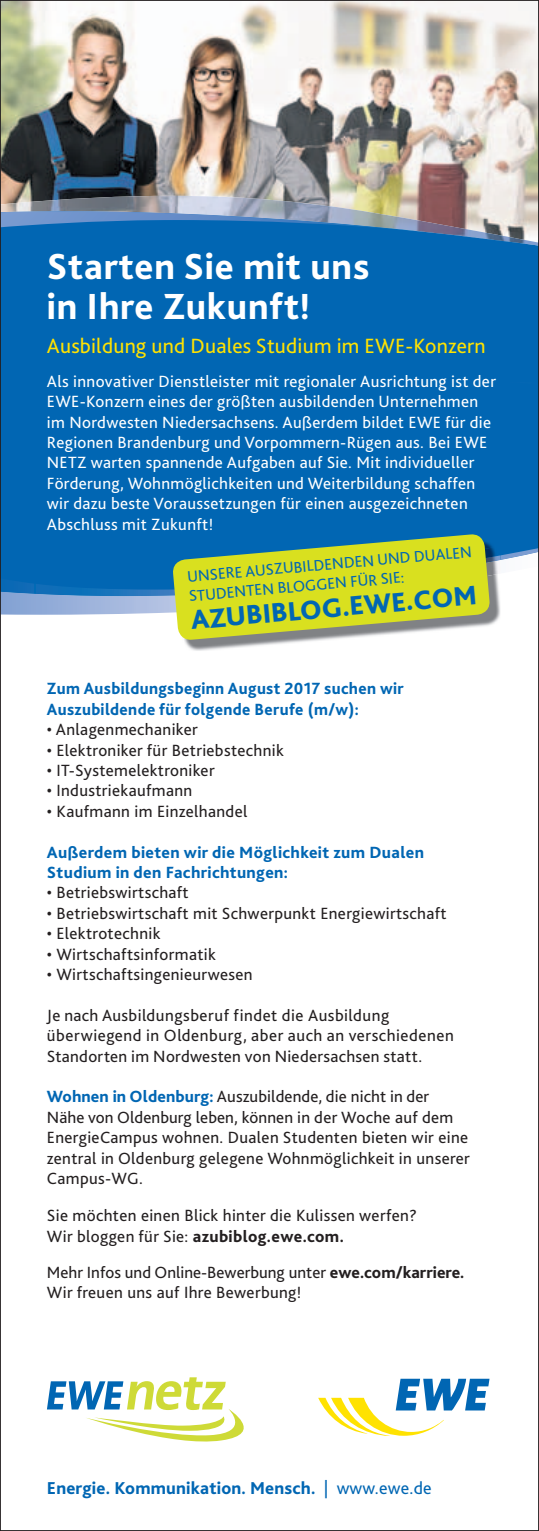
<style>
.page{position:relative;width:539px;height:1531px;background:#fff}
.page>*{position:absolute;margin:0;border:0;box-sizing:border-box;transform-origin:0 0}
.t1{font:800 38px/40px "Bliss 2";letter-spacing:.02em;color:#fff}
.t2{font:800 28px "Bliss 2";color:#0166b3}
.t3{font:21.6px "Bliss 2";letter-spacing:.01em;color:#ffe201}
.t4{font:800 18px "Bliss 2";letter-spacing:.01em;color:#0166b3}
.t5{font:17px/20.4px "Bliss 2";letter-spacing:.02em;color:#231f20}
.t6{font:17px/20.4px "Bliss 2";letter-spacing:.02em;color:#fff}
.t7{font:800 17px/20.4px "Bliss 2";letter-spacing:.02em;color:#0166b3}
.t8{font:17px/20.4px "Bliss 2";color:#231f20}
.t9{font:16.2px/19.4px "Bliss 2";color:#0166b3}
.s1{font-weight:800;color:#0166b3}
.s2{font-weight:800}
.s3{font-weight:400}
</style>
<div class="page">
<img style="left:2px;top:2px;width:535px;height:194px">
<div style="left:2px;top:246px;width:535px;height:136px;background:#0166b3"></div>
<img style="left:2px;top:196px;width:535px;height:15px">
<svg style="left:2px;top:211px;width:535px;height:35px;background:#417eb4"></svg>
<svg style="left:2px;top:601px;width:170px;height:14px;background:#a1b6dd"></svg>
<div style="left:2px;top:382px;width:535px;height:219px;background:#0166b3"></div>
<svg style="left:507px;top:382px;width:30px;height:3px"></svg>
<svg style="left:318px;top:1378px;width:171px;height:58px"></svg>
<img style="left:184px;top:612px;width:316px;height:39px">
<img style="left:490px;top:539px;width:10px;height:42px">
<svg style="left:172px;top:533px;width:318px;height:108px;background:#b7c947"></svg>
<svg style="left:47px;top:1377px;width:197px;height:64px"></svg>
<h1 class="t1" style="left:47px;top:246px;width:324px">Starten Sie mit uns in Ihre Zukunft!</h1>
<p class="t3" style="left:47px;top:332px;width:440px">Ausbildung und Duales Studium im EWE-Konzern</p>
<p class="t6" style="left:47px;top:370px;width:450px">Als innovativer Dienstleister mit regionaler Ausrichtung ist der EWE-Konzern eines der größten ausbildenden Unternehmen im Nordwesten Niedersachsens. Außerdem bildet EWE für die Regionen Brandenburg und Vorpommern-Rügen aus. Bei EWE NETZ warten spannende Aufgaben auf Sie. Mit individueller Förderung, Wohnmöglichkeiten und Weiterbildung schaffen wir dazu beste Voraussetzungen für einen ausgezeichneten Abschluss mit Zukunft!</p>
<p class="t9" style="left:186px;top:566px;width:287px;rotate:-5deg">UNSERE AUSZUBILDENDEN UND DUALEN<br>STUDENTEN BLOGGEN FÜR SIE:</p>
<h2 class="t2" style="left:189px;top:602px;width:288px;rotate:-5deg">AZUBIBLOG.EWE.COM</h2>
<p class="t7" style="left:47px;top:678px;width:358px">Zum Ausbildungsbeginn August 2017 suchen wir<br>Auszubildende für folgende Berufe (m/w):</p>
<p class="t5" style="left:47px;top:719px;width:152px">• Anlagenmechaniker</p>
<p class="t5" style="left:47px;top:739px;width:238px">• Elektroniker für Betriebstechnik</p>
<p class="t5" style="left:47px;top:760px;width:169px">• IT-Systemelektroniker</p>
<p class="t5" style="left:47px;top:780px;width:147px">• Industriekaufmann</p>
<p class="t5" style="left:47px;top:800px;width:202px">• Kaufmann im Einzelhandel</p>
<p class="t7" style="left:47px;top:841px;width:378px">Außerdem bieten wir die Möglichkeit zum Dualen<br>Studium in den Fachrichtungen:</p>
<p class="t5" style="left:47px;top:882px;width:143px">• Betriebs wirt schaft</p>
<p class="t5" style="left:47px;top:902px;width:401px">• Betriebswirtschaft mit Schwerpunkt Energiewirtschaft</p>
<p class="t5" style="left:47px;top:923px;width:115px">• Elektrotechnik</p>
<p class="t5" style="left:47px;top:943px;width:170px">• Wirtschaftsinformatik</p>
<p class="t5" style="left:47px;top:964px;width:207px">• Wirtschafts ingenieurwesen</p>
<p class="t5" style="left:47px;top:1004px;width:408px">Je nach Ausbildungsberuf findet die Ausbildung überwiegend in Oldenburg, aber auch an verschiedenen<br>Standorten im Nordwesten von Niedersachsen statt.</p>
<p class="t5" style="left:47px;top:1086px;width:424px"><span class="s1">Wohnen in Oldenburg:</span> Auszubildende, die nicht in der Nähe von Oldenburg leben, können in der Woche auf dem EnergieCampus wohnen. Dualen Studenten bieten wir eine zentral in Oldenburg gelegene Wohnmög lichkeit in unserer Campus-WG.</p>
<p class="t5" style="left:47px;top:1205px;width:371px">Sie möchten einen Blick hinter die Kulissen werfen?<br>Wir bloggen für Sie: <span class="s2">azubiblog.ewe.com.</span></p>
<p class="t8" style="left:47px;top:1261px;width:419px">Mehr Infos und Online-Bewerbung unter <span class="s2">ewe.com/karriere.<br></span>Wir freuen uns auf Ihre Bewerbung!</p>
<p class="t4" style="left:47px;top:1477px;width:386px">Energie. Kommunikation. Mensch. <span class="s3">| www.ewe.de</span></p>
</div>
